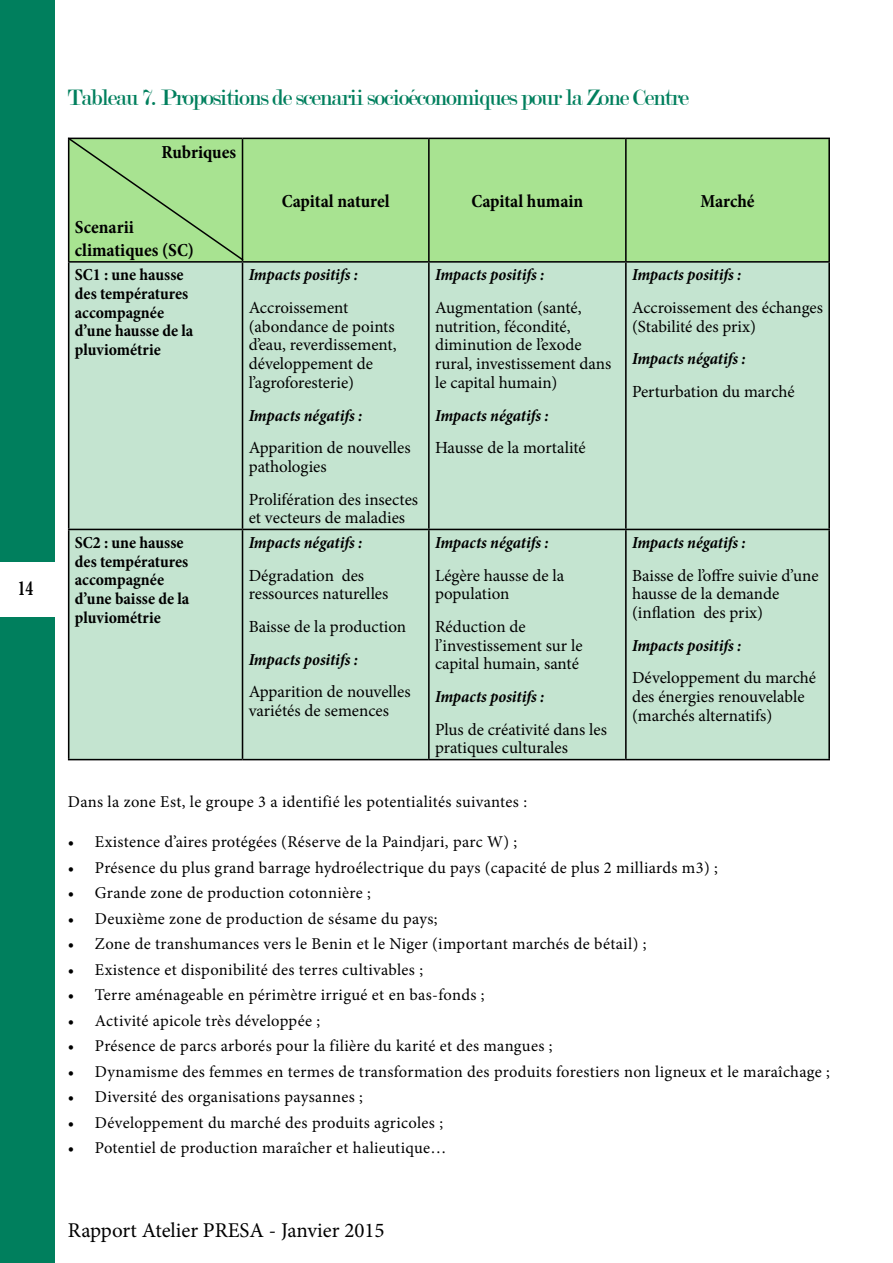
<style>
.page{position:relative;width:893px;height:1263px;background:#fff}
.page>*{position:absolute;margin:0;border:0;box-sizing:border-box;transform-origin:0 0}
.t1{font:24px "Modern";letter-spacing:-.05em;color:#007f5d}
.t2{font:700 condensed 21.6px "Minion Pro";color:#000;scale:.76 1}
.t3{font:21px "Minion Pro";color:#000}
.t4{font:700 condensed 18.6px/22.2px "Minion Pro";color:#000}
.t5{font:16.95px/18.8px "Minion Pro";color:#000}
.t6{font:italic 700 condensed 16.95px "Minion Pro";color:#000}
.t7{font:700 condensed 16.95px/18.8px "Minion Pro";color:#000}
.t8{font:16.5px "Minion Pro";letter-spacing:.02em;color:#000}
</style>
<div class="page">
<div style="left:0;top:0;width:54px;height:1263px;background:#007f5d"></div>
<div style="left:0;top:562px;width:54px;height:54px;background:#fff"></div>
<div style="left:245px;top:139px;width:583px;height:122px;background:#a8e391"></div>
<div style="left:69px;top:263px;width:759px;height:496px;background:#c4e4d0"></div>
<hr style="left:242px;top:138px;width:187px;height:1px;background:#000">
<hr style="left:429px;top:138px;width:197px;height:1px;background:#000">
<hr style="left:428px;top:139px;width:2px;height:122px;background:#000">
<hr style="left:626px;top:138px;width:204px;height:1px;background:#000">
<hr style="left:625px;top:139px;width:2px;height:122px;background:#000">
<hr style="left:828px;top:139px;width:2px;height:122px;background:#000">
<hr style="left:68px;top:261px;width:174px;height:2px;background:#000">
<hr style="left:68px;top:263px;width:1px;height:266px;background:#000">
<hr style="left:242px;top:261px;width:187px;height:2px;background:#000">
<hr style="left:242px;top:263px;width:1px;height:266px;background:#000">
<hr style="left:429px;top:261px;width:197px;height:2px;background:#000">
<hr style="left:428px;top:263px;width:2px;height:266px;background:#000">
<hr style="left:626px;top:261px;width:204px;height:2px;background:#000">
<hr style="left:625px;top:263px;width:2px;height:266px;background:#000">
<hr style="left:828px;top:263px;width:2px;height:266px;background:#000">
<hr style="left:68px;top:529px;width:174px;height:1px;background:#000">
<hr style="left:68px;top:530px;width:1px;height:229px;background:#000">
<hr style="left:242px;top:529px;width:187px;height:1px;background:#000">
<hr style="left:242px;top:530px;width:1px;height:229px;background:#000">
<hr style="left:429px;top:529px;width:197px;height:1px;background:#000">
<hr style="left:428px;top:530px;width:2px;height:229px;background:#000">
<hr style="left:626px;top:529px;width:204px;height:1px;background:#000">
<hr style="left:625px;top:530px;width:2px;height:229px;background:#000">
<hr style="left:828px;top:530px;width:2px;height:229px;background:#000">
<hr style="left:68px;top:759px;width:174px;height:1px;background:#000">
<hr style="left:242px;top:759px;width:187px;height:1px;background:#000">
<hr style="left:429px;top:759px;width:197px;height:1px;background:#000">
<hr style="left:626px;top:759px;width:204px;height:1px;background:#000">
<svg style="left:67px;top:137px;width:178px;height:125px;background:#a0d78a"></svg>
<h2 class="t2" style="left:18px;top:574px;width:22px">14</h2>
<h1 class="t1" style="left:68px;top:86px;width:622px">Tableau 7. Propositions de scenarii socioéconomiques pour la Zone Centre</h1>
<p class="t4" style="left:162px;top:141px;width:76px">Rubriques</p>
<p class="t4" style="left:75px;top:216px;width:121px">Scenarii climatiques (SC)</p>
<p class="t4" style="left:282px;top:190px;width:109px">Capital naturel</p>
<p class="t4" style="left:471px;top:190px;width:113px">Capital humain</p>
<p class="t4" style="left:700px;top:190px;width:56px">Marché</p>
<p class="t7" style="left:75px;top:265px;width:120px">SC1 : une hausse des températures accompagnée d’une hausse de la pluviométrie</p>
<p class="t6" style="left:249px;top:263px;width:111px">Impacts positifs :</p>
<p class="t5" style="left:249px;top:298px;width:149px">Accroissement (abondance de points d’eau, reverdissement, développement de l’agroforesterie)</p>
<p class="t6" style="left:249px;top:403px;width:115px">Impacts négatifs :</p>
<p class="t5" style="left:249px;top:438px;width:163px">Apparition de nouvelles pathologies</p>
<p class="t5" style="left:249px;top:490px;width:171px">Prolifération des insectes et vecteurs de maladies</p>
<p class="t7" style="left:75px;top:533px;width:116px">SC2 : une hausse des températures accompagnée d’une baisse de la pluviométrie</p>
<p class="t6" style="left:249px;top:531px;width:115px">Impacts négatifs :</p>
<p class="t5" style="left:249px;top:566px;width:141px">Dégradation des ressources naturelles</p>
<p class="t5" style="left:249px;top:617px;width:159px">Baisse de la production</p>
<p class="t6" style="left:249px;top:647px;width:111px">Impacts positifs :</p>
<p class="t5" style="left:249px;top:683px;width:163px">Apparition de nouvelles variétés de semences</p>
<p class="t6" style="left:435px;top:263px;width:111px">Impacts positifs :</p>
<p class="t5" style="left:435px;top:298px;width:178px">Augmentation (santé, nutrition, fécondité, diminution de l’exode rural, investissement dans le capital humain)</p>
<p class="t6" style="left:435px;top:403px;width:115px">Impacts négatifs :</p>
<p class="t5" style="left:435px;top:438px;width:152px">Hausse de la mortalité</p>
<p class="t6" style="left:435px;top:531px;width:115px">Impacts négatifs :</p>
<p class="t5" style="left:435px;top:566px;width:131px">Légère hausse de la population</p>
<p class="t5" style="left:435px;top:617px;width:149px">Réduction de l’investissement sur le capital humain, santé</p>
<p class="t6" style="left:435px;top:685px;width:111px">Impacts positifs :</p>
<p class="t5" style="left:435px;top:720px;width:173px">Plus de créativité dans les pratiques culturales</p>
<p class="t6" style="left:632px;top:263px;width:111px">Impacts positifs :</p>
<p class="t5" style="left:632px;top:298px;width:192px">Accroissement des échanges (Stabilité des prix)</p>
<p class="t6" style="left:632px;top:347px;width:115px">Impacts négatifs :</p>
<p class="t5" style="left:632px;top:382px;width:164px">Perturbation du marché</p>
<p class="t6" style="left:632px;top:531px;width:115px">Impacts négatifs :</p>
<p class="t5" style="left:632px;top:566px;width:188px">Baisse de l’offre suivie d’une hausse de la demande (inflation des prix)</p>
<p class="t6" style="left:632px;top:633px;width:111px">Impacts positifs :</p>
<p class="t5" style="left:632px;top:669px;width:185px">Développement du marché des énergies renouvelable (marchés alternatifs)</p>
<p class="t8" style="left:68px;top:790px;width:461px">Dans la zone Est, le groupe 3 a identifié les potentialités suivantes :</p>
<p class="t8" style="left:68px;top:831px;width:451px">• Existence d’aires protégées (Réserve de la Paindjari, parc W) ;</p>
<p class="t8" style="left:68px;top:856px;width:651px">• Présence du plus grand barrage hydroélectrique du pays (capacité de plus 2 milliards m3) ;</p>
<p class="t8" style="left:68px;top:882px;width:304px">• Grande zone de production cotonnière ;</p>
<p class="t8" style="left:68px;top:907px;width:371px">• Deuxième zone de production de sésame du pays;</p>
<p class="t8" style="left:68px;top:933px;width:580px">• Zone de transhumances vers le Benin et le Niger (important marchés de bétail) ;</p>
<p class="t8" style="left:68px;top:958px;width:357px">• Existence et disponibilité des terres cultivables ;</p>
<p class="t8" style="left:68px;top:984px;width:418px">• Terre aménageable en périmètre irrigué et en bas-fonds ;</p>
<p class="t8" style="left:68px;top:1009px;width:254px">• Activité apicole très développée ;</p>
<p class="t8" style="left:68px;top:1035px;width:486px">• Présence de parcs arborés pour la filière du karité et des mangues ;</p>
<p class="t8" style="left:68px;top:1060px;width:763px">• Dynamisme des femmes en termes de transformation des produits forestiers non ligneux et le maraîchage ;</p>
<p class="t8" style="left:68px;top:1086px;width:297px">• Diversité des organisations paysannes ;</p>
<p class="t8" style="left:68px;top:1111px;width:377px">• Développement du marché des produits agricoles ;</p>
<p class="t8" style="left:68px;top:1137px;width:380px">• Potentiel de production maraîcher et halieutique…</p>
<p class="t3" style="left:68px;top:1216px;width:318px">Rapport Atelier PRESA - Janvier 2015</p>
</div>
